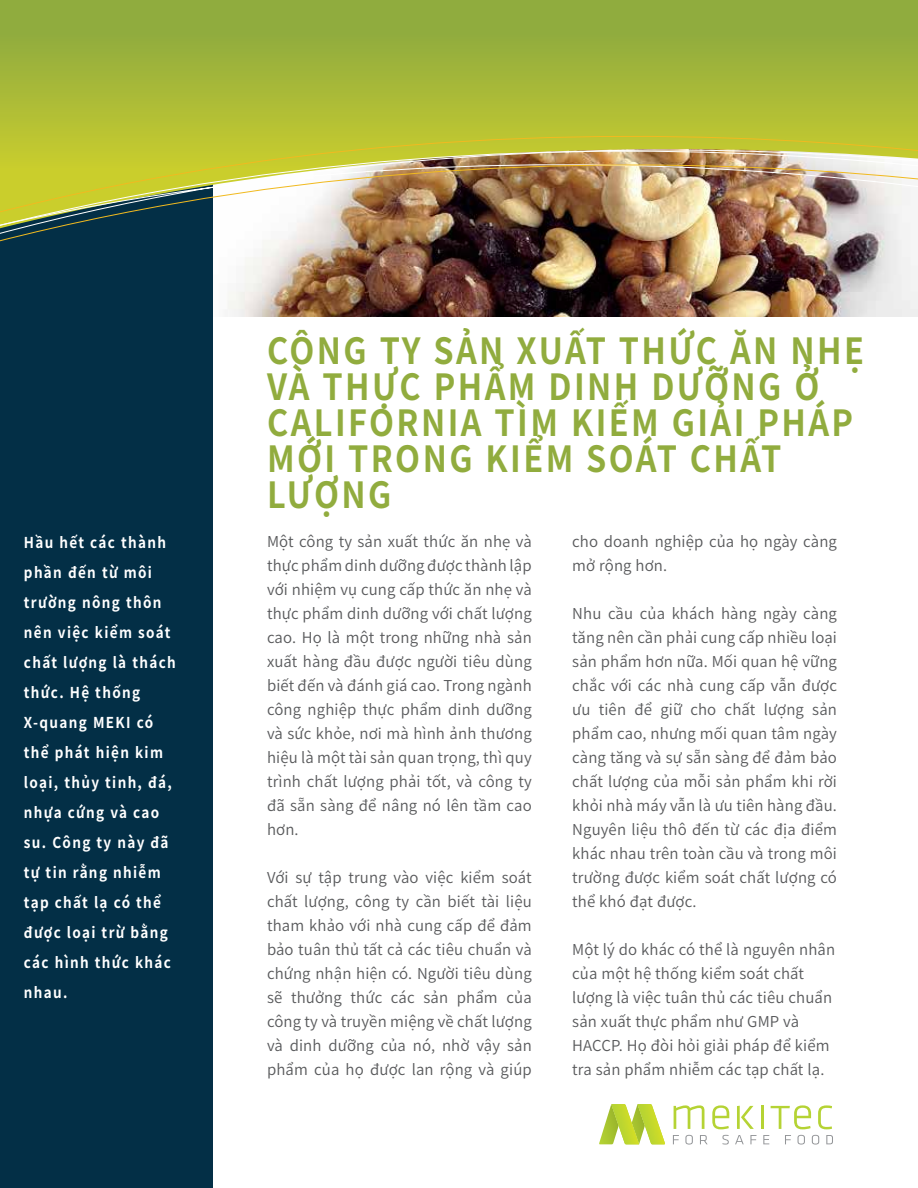
<style>
.page{position:relative;width:918px;height:1188px;background:#fff}
.page>*{position:absolute;margin:0;border:0;box-sizing:border-box;transform-origin:0 0}
.t1{font:700 36px/36px "Source Han Sans TW";letter-spacing:.075em;color:#91ac3e;scale:.9 1}
.t2{font:15px/24px "Source Han Sans TW";letter-spacing:.01em;color:#58595b;text-align:justify}
.t3{font:700 15px/30px "Source Han Sans TW";letter-spacing:.1em;color:#fff;scale:.9 1}
</style>
<div class="page">
<img style="left:228px;top:260px;width:690px;height:57px">
<div style="left:0;top:0;width:213px;height:1188px;background:#032f46"></div>
<svg style="left:0;top:0;width:918px;height:105px;background:#9ab13b"></svg>
<img style="left:0;top:105px;width:918px;height:155px">
<svg style="left:599px;top:1104px;width:13px;height:40px"></svg>
<img style="left:612px;top:1104px;width:53px;height:40px">
<svg style="left:673px;top:1135px;width:6px;height:9px"></svg>
<svg style="left:685px;top:1135px;width:8px;height:10px"></svg>
<svg style="left:700px;top:1135px;width:8px;height:9px"></svg>
<svg style="left:722px;top:1135px;width:7px;height:10px"></svg>
<svg style="left:735px;top:1135px;width:9px;height:9px"></svg>
<svg style="left:750px;top:1135px;width:7px;height:9px"></svg>
<svg style="left:763px;top:1135px;width:6px;height:9px"></svg>
<svg style="left:785px;top:1135px;width:6px;height:9px"></svg>
<svg style="left:798px;top:1135px;width:7px;height:10px"></svg>
<svg style="left:812px;top:1135px;width:7px;height:10px"></svg>
<svg style="left:826px;top:1135px;width:7px;height:9px"></svg>
<svg style="left:674px;top:1105px;width:30px;height:24px"></svg>
<svg style="left:712px;top:1105px;width:17px;height:24px"></svg>
<svg style="left:737px;top:1106px;width:17px;height:23px"></svg>
<hr style="left:761px;top:1106px;width:3px;height:23px;background:#b5d334">
<svg style="left:771px;top:1105px;width:40px;height:24px"></svg>
<svg style="left:818px;top:1105px;width:14px;height:24px"></svg>
<p class="t3" style="left:24px;top:528px;width:170px">Hầu hết các thành phần đến từ môi trường nông thôn nên việc kiểm soát chất lượng là thách thức. Hệ thống<br>X-quang MEKI có thể phát hiện kim loại, thủy tinh, đá, nhựa cứng và cao su. Công ty này đã tự tin rằng nhiễm tạp chất lạ có thể được loại trừ bằng các hình thức khác nhau.</p>
<h1 class="t1" style="left:267px;top:333px;width:665px">CÔNG TY SẢN XUẤT THỨC ĂN NHẸ<br>VÀ THỰC PHẨM DINH DƯỠNG Ở<br>CALIFORNIA TÌM KIẾM GIẢI PHÁP<br>MỚI TRONG KIỂM SOÁT CHẤT<br>LƯỢNG</h1>
<p class="t2" style="left:267px;top:530px;width:266px">Một công ty sản xuất thức ăn nhẹ và thực phẩm dinh dưỡng được thành lập với nhiệm vụ cung cấp thức ăn nhẹ và thực phẩm dinh dưỡng với chất lượng cao. Họ là một trong những nhà sản xuất hàng đầu được người tiêu dùng biết đến và đánh giá cao. Trong ngành công nghiệp thực phẩm dinh dưỡng và sức khỏe, nơi mà hình ảnh thương hiệu là một tài sản quan trọng, thì quy trình chất lượng phải tốt, và công ty đã sẵn sàng để nâng nó lên tầm cao hơn.</p>
<p class="t2" style="left:267px;top:866px;width:266px">Với sự tập trung vào việc kiểm soát chất lượng, công ty cần biết tài liệu tham khảo với nhà cung cấp để đảm bảo tuân thủ tất cả các tiêu chuẩn và chứng nhận hiện có. Người tiêu dùng sẽ thưởng thức các sản phẩm của công ty và truyền miệng về chất lượng và dinh dưỡng của nó, nhờ vậy sản phẩm của họ được lan rộng và giúp</p>
<p class="t2" style="left:572px;top:530px;width:266px">cho doanh nghiệp của họ ngày càng mở rộng hơn.</p>
<p class="t2" style="left:572px;top:602px;width:266px">Nhu cầu của khách hàng ngày càng tăng nên cần phải cung cấp nhiều loại sản phẩm hơn nữa. Mối quan hệ vững chắc với các nhà cung cấp vẫn được ưu tiên để giữ cho chất lượng sản phẩm cao, nhưng mối quan tâm ngày càng tăng và sự sẵn sàng để đảm bảo chất lượng của mỗi sản phẩm khi rời khỏi nhà máy vẫn là ưu tiên hàng đầu.<br>Nguyên liệu thô đến từ các địa điểm khác nhau trên toàn cầu và trong môi trường được kiểm soát chất lượng có thể khó đạt được.</p>
<p class="t2" style="left:572px;top:938px;width:264px;text-align:left">Một lý do khác có thể là nguyên nhân của một hệ thống kiểm soát chất lượng là việc tuân thủ các tiêu chuẩn sản xuất thực phẩm như GMP và<br>HACCP. Họ đòi hỏi giải pháp để kiểm tra sản phẩm nhiễm các tạp chất lạ.</p>
</div>
